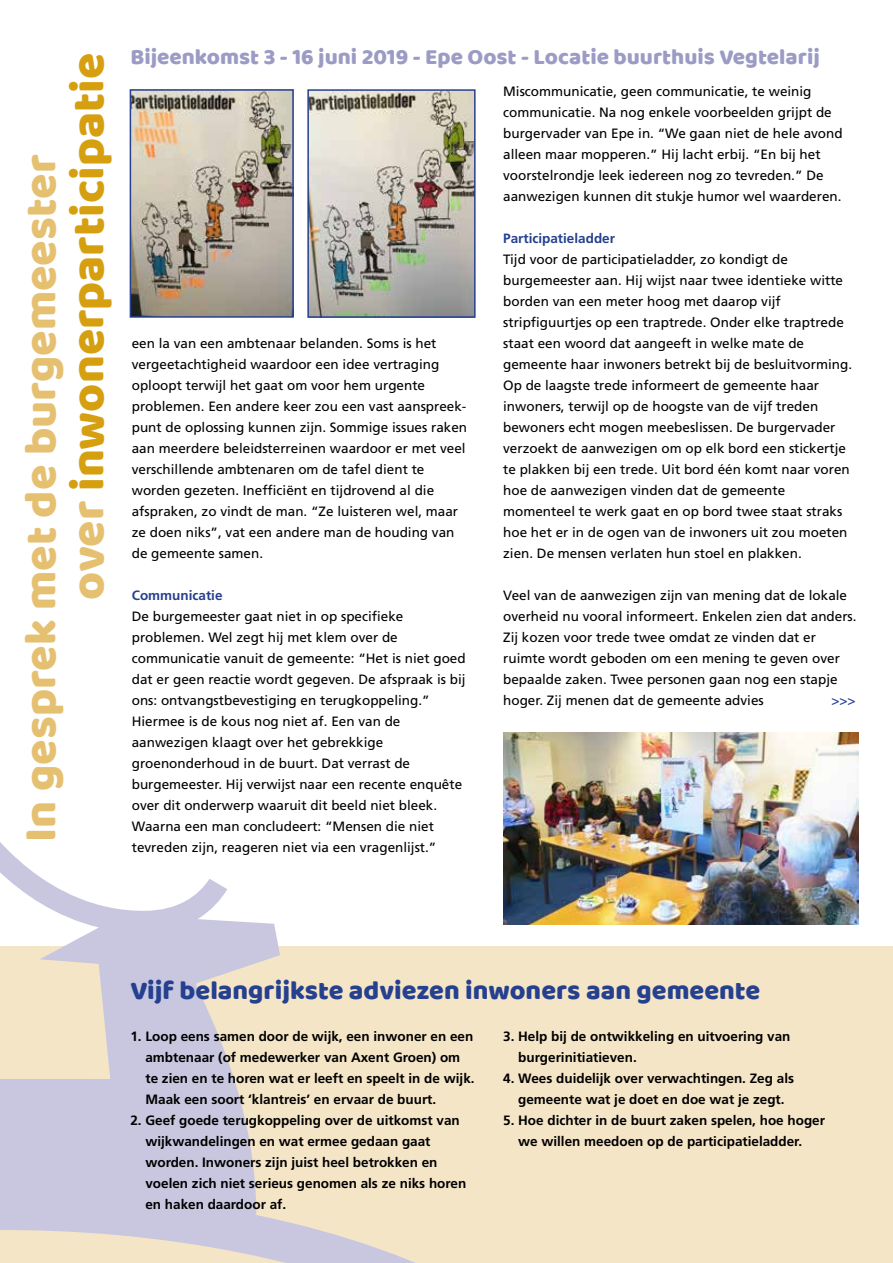
<style>
.page{position:relative;width:893px;height:1263px;background:#fff}
.page>*{position:absolute;margin:0;border:0;box-sizing:border-box;transform-origin:0 0}
.t1{font:48px "Baloo";color:#d59f10}
.t2{font:46.5px "Baloo";color:#e6c071}
.t3{font:27px "Baloo";color:#25408f}
.t4{font:22.5px "Baloo";color:#9b9bc5}
.t5{font:13.5px/21px "Frutiger";color:#000}
.t6{font:700 13.5px/21px "Frutiger";color:#000}
.t7{font:700 13.5px "Frutiger";color:#25408f}
.t8{font:13.5px "Frutiger";color:#25408f}
.s1{color:#e6c071}
</style>
<div class="page">
<div style="left:0;top:947px;width:893px;height:316px;background:#f5e5c7"></div>
<svg style="left:0;top:842px;width:487px;height:421px"></svg>
<img style="left:133px;top:92px;width:158px;height:223px">
<div style="left:130px;top:89px;width:164px;height:229px;border:2px solid #25408f"></div>
<img style="left:310px;top:92px;width:163px;height:223px">
<div style="left:307px;top:89px;width:169px;height:229px;border:2px solid #25408f"></div>
<img style="left:503px;top:733px;width:356px;height:192px">
<h1 class="t1" style="left:59px;top:600px;width:549px;rotate:-90deg"><span class="s1">over</span> inwonerparticipatie</h1>
<h2 class="t2" style="left:12px;top:842px;width:689px;rotate:-90deg">In gesprek met de burgemeester</h2>
<h3 class="t4" style="left:130px;top:43px;width:691px">Bijeenkomst 3 - 16 juni 2019 - Epe Oost - Locatie buurthuis Vegtelarij</h3>
<p class="t5" style="left:132px;top:333px;width:337px">een la van een ambtenaar belanden. Soms is het vergeetachtigheid waardoor een idee vertraging oploopt terwijl het gaat om voor hem urgente problemen. Een andere keer zou een vast aanspreek&shy;punt de oplossing kunnen zijn. Sommige issues raken aan meerdere beleidsterreinen waardoor er met veel verschillende ambtenaren om de tafel dient te worden gezeten. Inefficiënt en tijdrovend al die afspraken, zo vindt de man. “Ze luisteren wel, maar ze doen niks”, vat een andere man de houding van de gemeente samen.</p>
<p class="t7" style="left:132px;top:587px;width:92px">Communicatie</p>
<p class="t5" style="left:132px;top:606px;width:335px">De burgemeester gaat niet in op specifieke problemen. Wel zegt hij met klem over de communicatie vanuit de gemeente: “Het is niet goed dat er geen reactie wordt gegeven. De afspraak is bij ons: ontvangstbevestiging en terugkoppeling.” Hiermee is de kous nog niet af. Een van de aanwezigen klaagt over het gebrekkige groenonderhoud in de buurt. Dat verrast de burgemeester. Hij verwijst naar een recente enquête over dit onderwerp waaruit dit beeld niet bleek.<br>Waarna een man concludeert: “Mensen die niet tevreden zijn, reageren niet via een vragenlijst.”</p>
<p class="t5" style="left:503px;top:81px;width:341px">Miscommunicatie, geen communicatie, te weinig communicatie. Na nog enkele voorbeelden grijpt de burgervader van Epe in. “We gaan niet de hele avond alleen maar mopperen.” Hij lacht erbij. “En bij het voorstelrondje leek iedereen nog zo tevreden.” De aanwezigen kunnen dit stukje humor wel waarderen.</p>
<p class="t7" style="left:503px;top:231px;width:113px">Participatieladder</p>
<p class="t5" style="left:503px;top:249px;width:350px">Tijd voor de participatieladder, zo kondigt de burgemeester aan. Hij wijst naar twee identieke witte borden van een meter hoog met daarop vijf stripfiguurtjes op een traptrede. Onder elke traptrede staat een woord dat aangeeft in welke mate de gemeente haar inwoners betrekt bij de besluitvorming.<br>Op de laagste trede informeert de gemeente haar inwoners, terwijl op de hoogste van de vijf treden bewoners echt mogen meebeslissen. De burgervader verzoekt de aanwezigen om op elk bord een stickertje te plakken bij een trede. Uit bord één komt naar voren hoe de aanwezigen vinden dat de gemeente momenteel te werk gaat en op bord twee staat straks hoe het er in de ogen van de inwoners uit zou moeten zien. De mensen verlaten hun stoel en plakken.</p>
<p class="t5" style="left:503px;top:585px;width:355px">Veel van de aanwezigen zijn van mening dat de lokale overheid nu vooral informeert. Enkelen zien dat anders.<br>Zij kozen voor trede twee omdat ze vinden dat er ruimte wordt geboden om een mening te geven over bepaalde zaken. Twee personen gaan nog een stapje hoger. Zij menen dat de gemeente advies</p>
<p class="t8" style="left:831px;top:693px;width:26px">&gt;&gt;&gt;</p>
<h3 class="t3" style="left:130px;top:974px;width:631px">Vijf belangrijkste adviezen inwoners aan gemeente</h3>
<p class="t6" style="left:145px;top:1026px;width:331px;text-indent:-15px">1. Loop eens samen door de wijk, een inwoner en een ambtenaar (of medewerker van Axent Groen) om te zien en te horen wat er leeft en speelt in de wijk.<br>Maak een soort ‘klantreis’ en ervaar de buurt.</p>
<p class="t6" style="left:145px;top:1110px;width:322px;text-indent:-15px">2. Geef goede terugkoppeling over de uitkomst van wijkwandelingen en wat ermee gedaan gaat worden. Inwoners zijn juist heel betrokken en voelen zich niet serieus genomen als ze niks horen en haken daardoor af.</p>
<p class="t6" style="left:518px;top:1026px;width:274px;text-indent:-15px">3. Help bij de ontwikkeling en uitvoering van burgerinitiatieven.</p>
<p class="t6" style="left:503px;top:1068px;width:292px;text-align:center">4. Wees duidelijk over verwachtingen. Zeg als gemeente wat je doet en doe wat je zegt.</p>
<p class="t6" style="left:503px;top:1110px;width:323px;text-align:center">5. Hoe dichter in de buurt zaken spelen, hoe hoger we willen meedoen op de participatieladder.</p>
</div>
